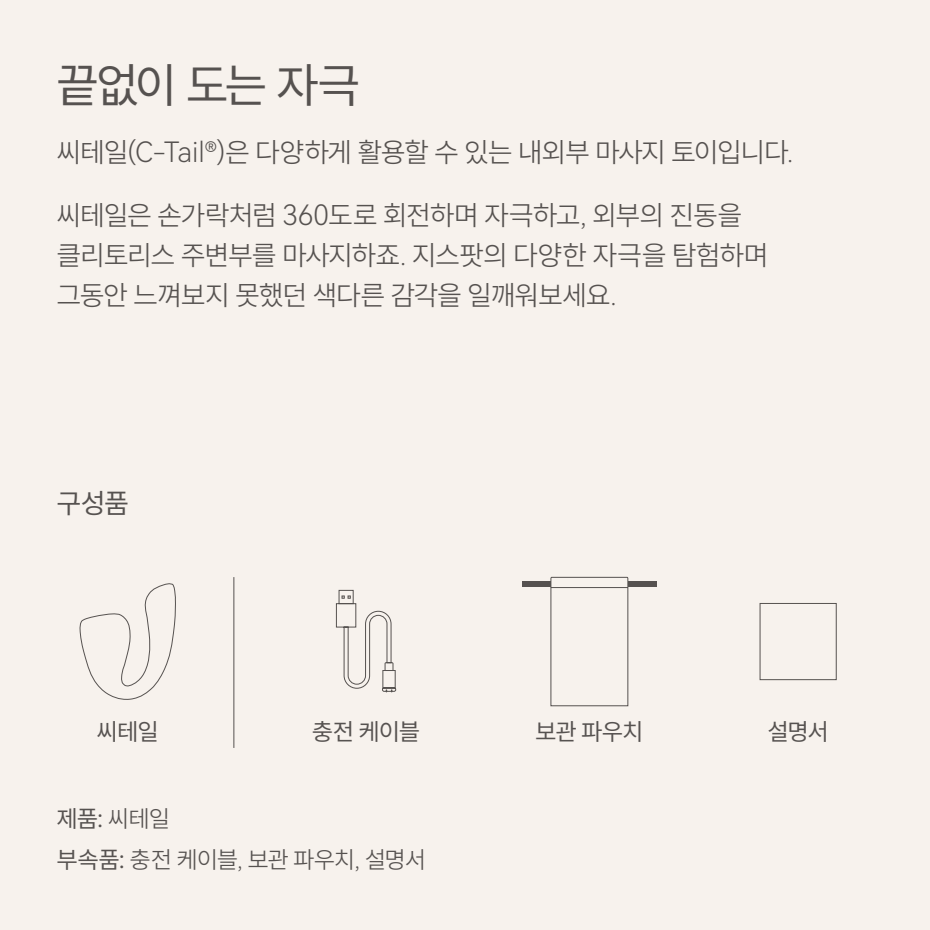
<style>
.page{position:relative;width:930px;height:930px;background:#f7f2ed}
.page>*{position:absolute;margin:0;border:0;box-sizing:border-box;transform-origin:0 0}
.t1{font:48px "Pretendard";letter-spacing:-.045em;color:#595757}
.t2{font:300 28px/40px "Pretendard";letter-spacing:-.02em;color:#595757}
.t3{font:28px "Pretendard";color:#595757}
.t4{font:300 24px/40px "Pretendard";letter-spacing:-.02em;color:#595757}
.t5{font:24px "Pretendard";letter-spacing:-.02em;color:#595757}
.s1{font-family:"Harmony OS Sans SC Light";font-weight:400}
.s2{font-weight:400}
.s3{font-family:"Harmony OS Sans SC";font-weight:400}
</style>
<div class="page">
<h1 class="t1" style="left:57px;top:51px;width:304px">끝없이 도는 자극</h1>
<p class="t2" style="left:57px;top:131px;width:738px">씨테일<span class="s1">(C-Tail®)</span>은 다양하게 활용할 수 있는 내외부 마사지 토이입니다<span class="s1">.</span></p>
<p class="t2" style="left:57px;top:194px;width:713px">씨테일은 손가락처럼 <span class="s1">360</span>도로 회전하며 자극하고<span class="s1">,</span> 외부의 진동을 클리토리스 주변부를 마사지하죠<span class="s1">.</span> 지스팟의 다양한 자극을 탐험하며 그동안 느껴보지 못했던 색다른 감각을 일깨워보세요<span class="s1">.</span></p>
<p class="t3" style="left:57px;top:484px;width:74px">구성품</p>
<p class="t5" style="left:97px;top:714px;width:63px">씨테일</p>
<p class="t5" style="left:312px;top:714px;width:109px">충전 케이블</p>
<p class="t5" style="left:536px;top:714px;width:109px">보관 파우치</p>
<p class="t5" style="left:768px;top:714px;width:62px">설명서</p>
<p class="t4" style="left:57px;top:798px;width:371px"><span class="s2">제품</span><span class="s3">:</span> 씨테일<br><span class="s2">부속품</span><span class="s3">:</span> 충전 케이블<span class="s1">,</span> 보관 파우치<span class="s1">,</span> 설명서</p>
</div>
